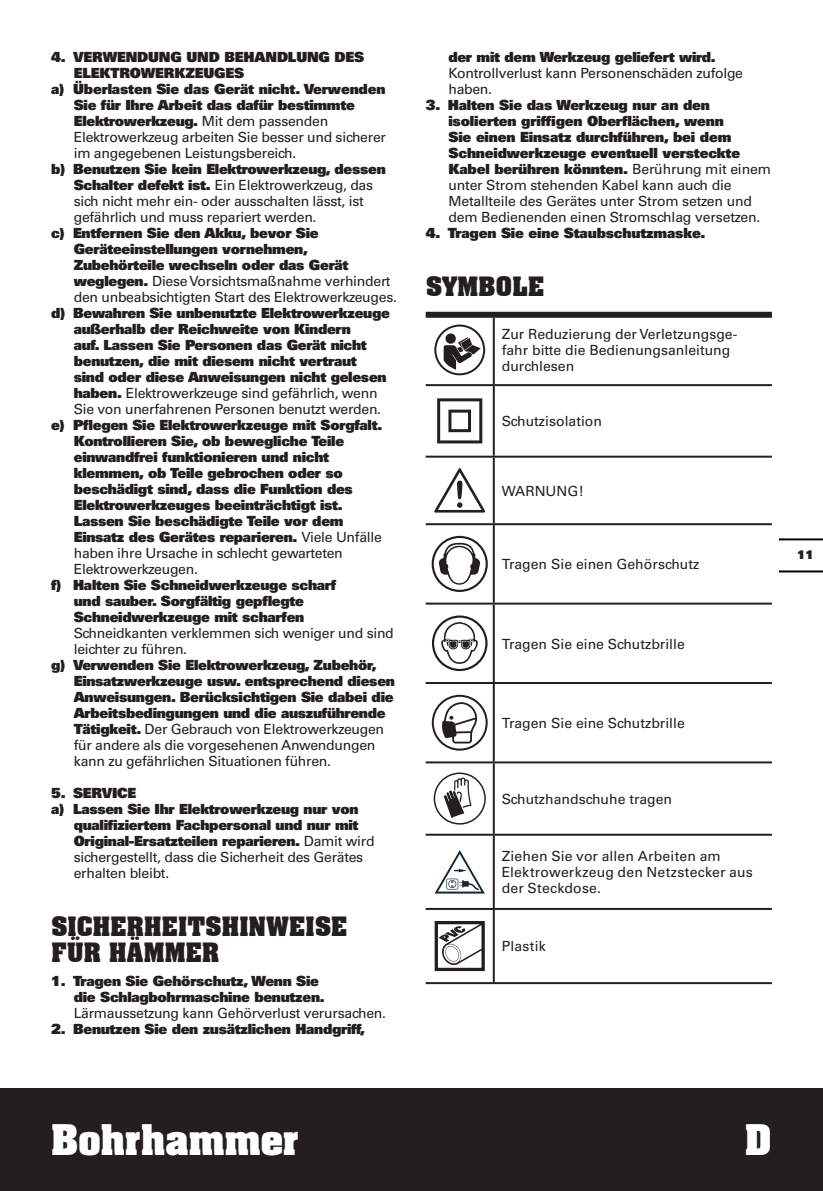
<style>
.page{position:relative;width:823px;height:1191px;background:#fff}
.page>*{position:absolute;margin:0;border:0;box-sizing:border-box;transform-origin:0 0}
.t1{font:700 36px "Aachen";color:#fff}
.t2{font:700 26px/26px "Aachen BT";letter-spacing:-.015em;color:#231f20}
.t3{font:900 14px/16px "Univers";letter-spacing:-.02em;color:#231f20}
.t4{font:14px/16px "Univers";letter-spacing:-.02em;color:#231f20}
.t5{font:14px/16px "Univers";color:#231f20}
.t6{font:14px/16px "Univers";letter-spacing:.01em;color:#231f20}
.t7{font:900 12px "Univers";color:#231f20}
.s1{font-weight:400}
.s2{font-weight:900}
</style>
<div class="page">
<div style="left:0;top:1089px;width:822px;height:102px;background:#231f20"></div>
<hr style="left:779px;top:570px;width:43px;height:2px;background:#000">
<hr style="left:779px;top:538px;width:43px;height:2px;background:#000">
<hr style="left:492px;top:318px;width:2px;height:66px;background:#231f20">
<hr style="left:425px;top:384px;width:346px;height:2px;background:#231f20">
<hr style="left:492px;top:386px;width:2px;height:69px;background:#231f20">
<hr style="left:425px;top:455px;width:346px;height:2px;background:#231f20">
<hr style="left:492px;top:457px;width:2px;height:66px;background:#231f20">
<hr style="left:425px;top:523px;width:346px;height:2px;background:#231f20">
<hr style="left:492px;top:525px;width:2px;height:77px;background:#231f20">
<hr style="left:425px;top:602px;width:346px;height:2px;background:#231f20">
<hr style="left:492px;top:604px;width:2px;height:78px;background:#231f20">
<hr style="left:425px;top:682px;width:346px;height:2px;background:#231f20">
<hr style="left:492px;top:684px;width:2px;height:77px;background:#231f20">
<hr style="left:425px;top:761px;width:346px;height:2px;background:#231f20">
<hr style="left:492px;top:763px;width:2px;height:70px;background:#231f20">
<hr style="left:425px;top:833px;width:346px;height:2px;background:#231f20">
<hr style="left:492px;top:835px;width:2px;height:73px;background:#231f20">
<hr style="left:425px;top:908px;width:346px;height:2px;background:#231f20">
<hr style="left:492px;top:910px;width:2px;height:72px;background:#231f20">
<hr style="left:425px;top:982px;width:346px;height:2px;background:#231f20">
<div style="left:425px;top:312px;width:346px;height:6px;background:#231f20"></div>
<svg style="left:435px;top:325px;width:49px;height:49px"></svg>
<div style="left:434px;top:324px;width:51px;height:51px;border:2px solid #231f20;border-radius:50%"></div>
<div style="left:445px;top:333px;width:10px;height:11px;background:#231f20;border-radius:50%"></div>
<svg style="left:443px;top:337px;width:37px;height:33px"></svg>
<svg style="left:437px;top:398px;width:45px;height:45px"></svg>
<svg style="left:434px;top:468px;width:51px;height:44px"></svg>
<div style="left:431px;top:536px;width:56px;height:56px;border:2px solid #231f20;border-radius:50%"></div>
<svg style="left:438px;top:543px;width:42px;height:41px"></svg>
<svg style="left:433px;top:616px;width:53px;height:54px"></svg>
<div style="left:431px;top:615px;width:56px;height:56px;border:2px solid #231f20;border-radius:50%"></div>
<svg style="left:440px;top:622px;width:37px;height:42px"></svg>
<div style="left:431px;top:695px;width:56px;height:55px;border:2px solid #231f20;border-radius:50%"></div>
<svg style="left:440px;top:702px;width:37px;height:41px"></svg>
<div style="left:433px;top:772px;width:52px;height:52px;border:2px solid #231f20;border-radius:50%"></div>
<svg style="left:443px;top:777px;width:28px;height:41px"></svg>
<svg style="left:435px;top:850px;width:49px;height:43px"></svg>
<svg style="left:434px;top:921px;width:50px;height:50px"></svg>
<p class="t3" style="left:51px;top:50px;width:314px">4. VERWENDUNG UND BEHANDLUNG DES</p>
<p class="t3" style="left:74px;top:66px;width:172px">ELEKTROWERKZEUGES</p>
<p class="t3" style="left:51px;top:82px;width:336px">a) Überlasten Sie das Gerät nicht. Verwenden</p>
<p class="t3" style="left:74px;top:98px;width:282px">Sie für Ihre Arbeit das dafür bestimmte</p>
<p class="t3" style="left:74px;top:114px;width:256px">Elektrowerkzeug. <span class="s1">Mit dem passenden</span></p>
<p class="t4" style="left:74px;top:130px;width:313px">Elektrowerkzeug arbeiten Sie besser und sicherer</p>
<p class="t4" style="left:74px;top:146px;width:224px">im angegebenen Leistungsbereich.</p>
<p class="t4" style="left:74px;top:162px;width:313px;text-indent:-23px"><span class="s2">b) Benutzen Sie kein Elektrowerkzeug, dessen Schalter defekt ist.</span> Ein Elektrowerkzeug, das sich nicht mehr ein- oder ausschalten lässt, ist gefährlich und muss repariert werden.</p>
<p class="t3" style="left:74px;top:226px;width:324px;text-indent:-23px">c) Entfernen Sie den Akku, bevor Sie Geräteeinstellungen vornehmen, Zubehörteile wechseln oder das Gerät weglegen. <span class="s1">Diese Vorsichtsmaßnahme verhindert den unbeabsichtigten Start des Elektrowerkzeuges.</span></p>
<p class="t3" style="left:74px;top:306px;width:317px;text-indent:-23px">d) Bewahren Sie unbenutzte Elektrowerkzeuge außerhalb der Reichweite von Kindern<br>auf. Lassen Sie Personen das Gerät nicht benutzen, die mit diesem nicht vertraut sind oder diese Anweisungen nicht gelesen haben. <span class="s1">Elektrowerkzeuge sind gefährlich, wenn Sie von unerfahrenen Personen benutzt werden.</span></p>
<p class="t3" style="left:74px;top:418px;width:310px;text-indent:-23px">e) Pflegen Sie Elektrowerkzeuge mit Sorgfalt.<br>Kontrollieren Sie, ob bewegliche Teile einwandfrei funktionieren und nicht klemmen, ob Teile gebrochen oder so beschädigt sind, dass die Funktion des Elektrowerkzeuges beeinträchtigt ist.<br>Lassen Sie beschädigte Teile vor dem Einsatz des Gerätes reparieren. <span class="s1">Viele Unfälle haben ihre Ursache in schlecht gewarteten Elektrowerkzeugen.</span></p>
<p class="t3" style="left:74px;top:578px;width:264px;text-indent:-23px">f) Halten Sie Schneidwerkzeuge scharf und sauber. Sorgfältig gepflegte<br>Schneidwerkzeuge mit scharfen</p>
<p class="t4" style="left:74px;top:626px;width:321px">Schneidkanten verklemmen sich weniger und sind leichter zu führen.</p>
<p class="t3" style="left:74px;top:658px;width:322px;text-indent:-23px">g) Verwenden Sie Elektrowerkzeug, Zubehör, Einsatzwerkzeuge usw. entsprechend diesen Anweisungen. Berücksichtigen Sie dabei die Arbeitsbedingungen und die auszuführende Tätigkeit. <span class="s1">Der Gebrauch von Elektrowerkzeugen für andere als die vorgesehenen Anwendungen kann zu gefährlichen Situationen führen.</span></p>
<p class="t3" style="left:51px;top:786px;width:87px">5. SERVICE</p>
<p class="t3" style="left:51px;top:802px;width:309px">a) Lassen Sie Ihr Elektrowerkzeug nur von</p>
<p class="t3" style="left:74px;top:818px;width:286px">qualifiziertem Fachpersonal und nur mit</p>
<p class="t3" style="left:74px;top:834px;width:302px">Original-Ersatzteilen reparieren. <span class="s1">Damit wird</span></p>
<p class="t4" style="left:74px;top:850px;width:291px">sichergestellt, dass die Sicherheit des Gerätes</p>
<p class="t4" style="left:74px;top:866px;width:97px">erhalten bleibt.</p>
<h2 class="t2" style="left:51px;top:913px;width:298px">SICHERHEITSHINWEISE<br>FÜR HÄMMER</h2>
<p class="t3" style="left:74px;top:974px;width:252px;text-indent:-23px">1. Tragen Sie Gehörschutz, Wenn Sie die Schlagbohrmaschine benutzen.</p>
<p class="t4" style="left:74px;top:1006px;width:313px">Lärmaussetzung kann Gehörverlust verursachen.</p>
<p class="t3" style="left:51px;top:1022px;width:315px">2. Benutzen Sie den zusätzlichen Handgriff,</p>
<p class="t3" style="left:448px;top:50px;width:269px">der mit dem Werkzeug geliefert wird.</p>
<p class="t4" style="left:448px;top:66px;width:296px">Kontrollverlust kann Personenschäden zufolge haben.</p>
<p class="t3" style="left:448px;top:98px;width:324px;text-indent:-23px">3. Halten Sie das Werkzeug nur an den isolierten griffigen Oberflächen, wenn<br>Sie einen Einsatz durchführen, bei dem Schneidwerkzeuge eventuell versteckte Kabel berühren könnten. <span class="s1">Berührung mit einem unter Strom stehenden Kabel kann auch die Metallteile des Gerätes unter Strom setzen und dem Bedienenden einen Stromschlag versetzen.</span></p>
<p class="t3" style="left:425px;top:226px;width:281px">4. Tragen Sie eine Staubschutzmaske.</p>
<h2 class="t2" style="left:425px;top:273px;width:120px">SYMBOLE</h2>
<p class="t5" style="left:501px;top:327px;width:237px">Zur Reduzierung der Verletzungsge&shy;fahr bitte die Bedienungsanleitung durchlesen</p>
<p class="t5" style="left:501px;top:414px;width:102px">Schutzisolation</p>
<p class="t5" style="left:501px;top:484px;width:83px">WARNUNG!</p>
<p class="t5" style="left:501px;top:557px;width:199px">Tragen Sie einen Gehörschutz</p>
<p class="t5" style="left:501px;top:637px;width:184px">Tragen Sie eine Schutzbrille</p>
<p class="t5" style="left:501px;top:716px;width:184px">Tragen Sie eine Schutzbrille</p>
<p class="t5" style="left:501px;top:792px;width:172px">Schutzhandschuhe tragen</p>
<p class="t6" style="left:501px;top:849px;width:252px">Ziehen Sie vor allen Arbeiten am<br>Elektrowerkzeug den Netzstecker aus der Steckdose.</p>
<p class="t6" style="left:501px;top:939px;width:45px">Plastik</p>
<p class="t7" style="left:796px;top:550px;width:18px">11</p>
<h1 class="t1" style="left:51px;top:1123px;width:249px">Bohrhammer</h1>
<h1 class="t1" style="left:744px;top:1123px;width:28px">D</h1>
</div>
